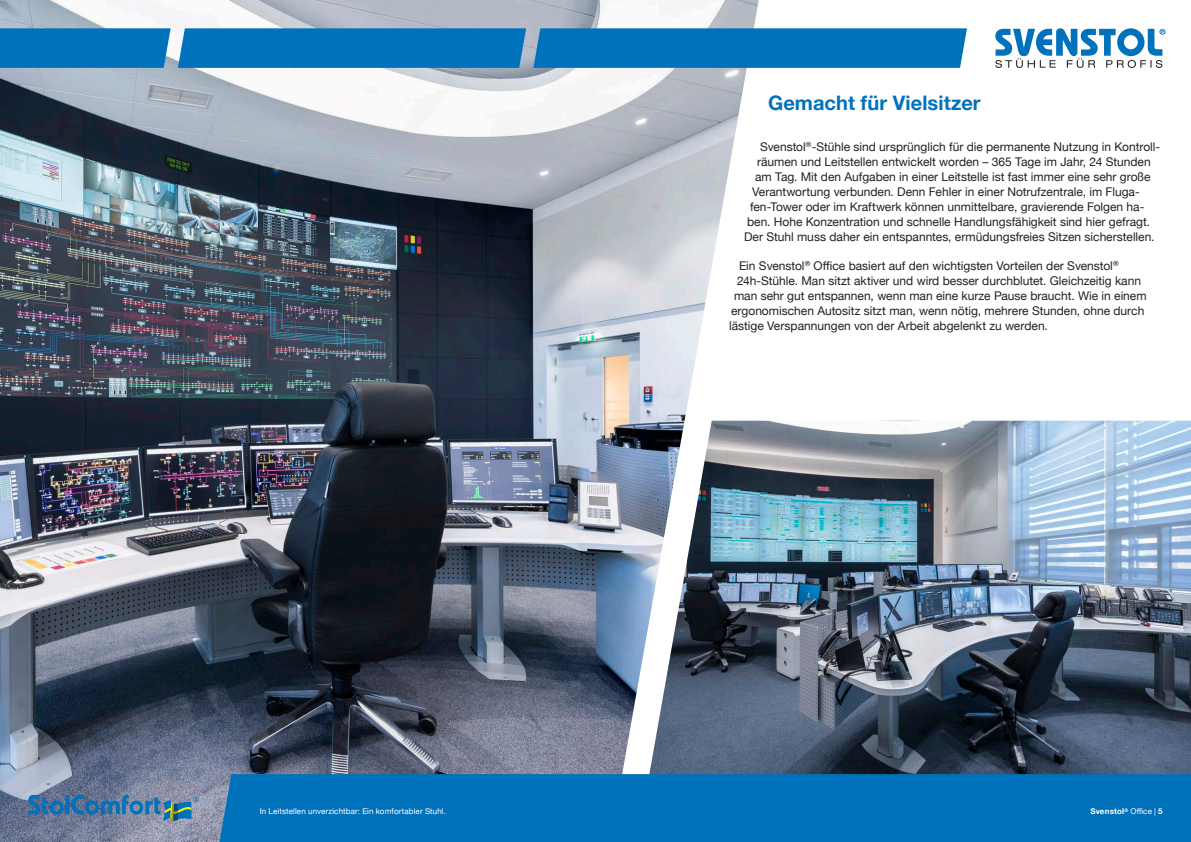
<style>
.page{position:relative;width:1191px;height:842px;background:#fff}
.page>*{position:absolute;margin:0;border:0;box-sizing:border-box;transform-origin:0 0}
.t1{font:700 20px "Helvetica Neue";letter-spacing:.005em;color:#0072bc}
.t2{font:12px "Helvetica Neue";color:#231f20}
.t3{font:8px "Helvetica Neue";letter-spacing:.015em;color:#fff}
.t4{font:700 8px "Helvetica Neue";letter-spacing:.025em;color:#fff}
.s1{font-weight:400}
</style>
<div class="page">
<img style="left:0;top:0;width:758px;height:842px">
<img style="left:647px;top:421px;width:544px;height:353px">
<svg style="left:0;top:28px;width:171px;height:40px;background:#0675bc"></svg>
<svg style="left:178px;top:28px;width:348px;height:40px;background:#0675bd"></svg>
<div style="left:533px;top:28px;width:434px;height:40px;background:#0072bc"></div>
<svg style="left:28px;top:795px;width:170px;height:27px;background:#547da1"></svg>
<div style="left:219px;top:774px;width:972px;height:68px;background:#0072bc"></div>
<svg style="left:995px;top:28px;width:170px;height:40px"></svg>
<p class="t3" style="left:260px;top:806px;width:188px">In Leitstellen unverzichtbar: Ein komfortabler Stuhl.</p>
<h1 class="t1" style="left:768px;top:87px;width:214px">Gemacht für Vielsitzer</h1>
<p class="t2" style="left:760px;top:138px;width:401px">Svenstol<sup>®</sup>-Stühle sind ursprünglich für die permanente Nutzung in Kontroll-</p>
<p class="t2" style="left:757px;top:153px;width:395px">räumen und Leitstellen entwickelt worden – 365 Tage im Jahr, 24 Stunden</p>
<p class="t2" style="left:755px;top:168px;width:397px">am Tag. Mit den Aufgaben in einer Leitstelle ist fast immer eine sehr große</p>
<p class="t2" style="left:752px;top:183px;width:389px">Verantwortung verbunden. Denn Fehler in einer Notrufzentrale, im Fluga-</p>
<p class="t2" style="left:750px;top:198px;width:396px">fen-Tower oder im Kraftwerk können unmittelbare, gravierende Folgen ha-</p>
<p class="t2" style="left:747px;top:213px;width:404px">ben. Hohe Konzentration und schnelle Handlungsfähigkeit sind hier gefragt.</p>
<p class="t2" style="left:744px;top:228px;width:412px">Der Stuhl muss daher ein entspanntes, ermüdungsfreies Sitzen sicherstellen.</p>
<p class="t2" style="left:739px;top:257px;width:381px">Ein Svenstol<sup>®</sup> Office basiert auf den wichtigsten Vorteilen der Svenstol<sup>®</sup></p>
<p class="t2" style="left:737px;top:272px;width:405px">24h-Stühle. Man sitzt aktiver und wird besser durchblutet. Gleichzeitig kann</p>
<p class="t2" style="left:734px;top:287px;width:414px">man sehr gut entspannen, wenn man eine kurze Pause braucht. Wie in einem</p>
<p class="t2" style="left:731px;top:302px;width:415px">ergonomischen Autositz sitzt man, wenn nötig, mehrere Stunden, ohne durch</p>
<p class="t2" style="left:729px;top:317px;width:320px">lästige Verspannungen von der Arbeit abgelenkt zu werden.</p>
<p class="t4" style="left:1090px;top:805px;width:74px">Svenstol<sup>®</sup> <span class="s1">Office |</span> 5</p>
</div>
